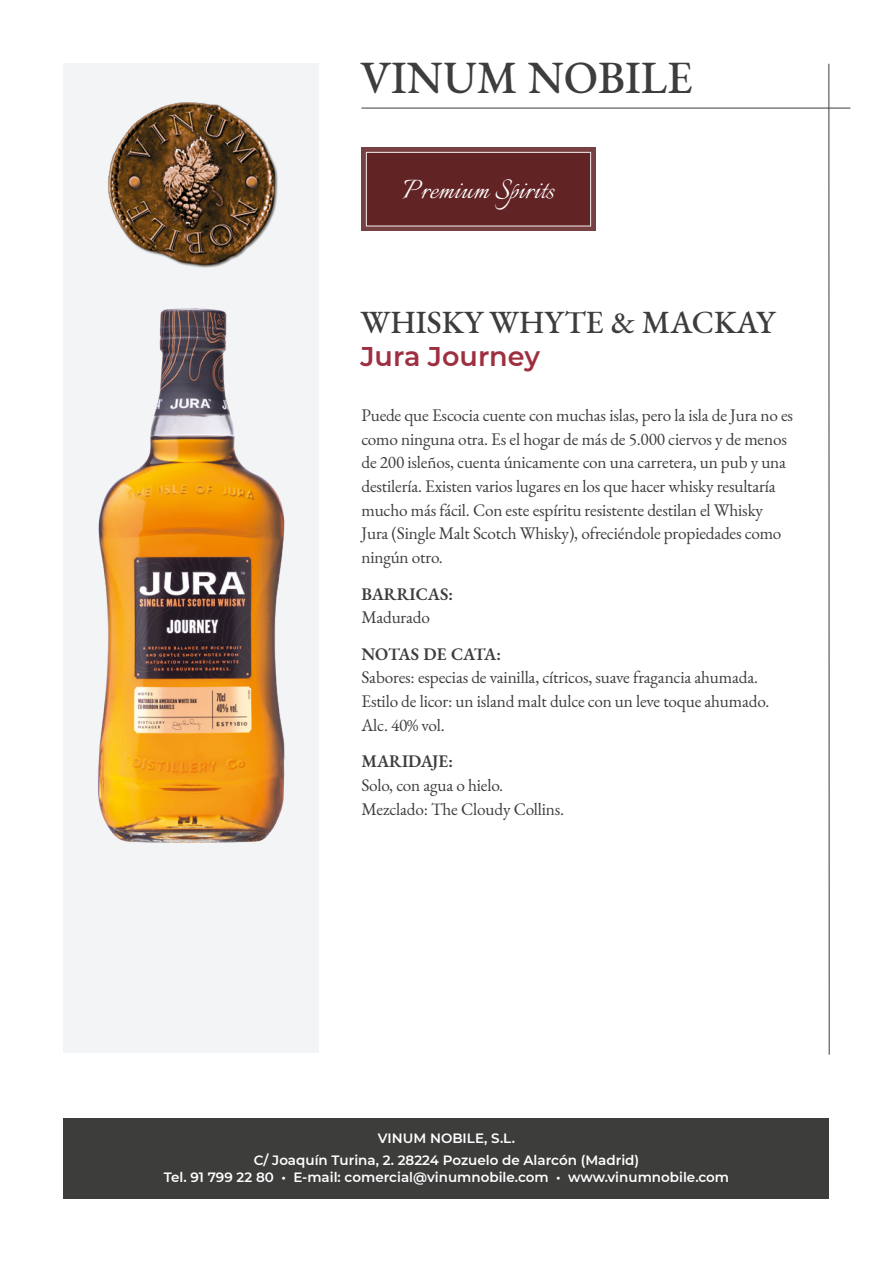
<style>
.page{position:relative;width:893px;height:1263px;background:#fff}
.page>*{position:absolute;margin:0;border:0;box-sizing:border-box;transform-origin:0 0}
.t1{font:500 45px "EB Garamond";color:#3d3d3c}
.t2{font:33.45px "Italianno";color:#fff}
.t3{font:500 31.5px "EB Garamond";color:#3d3d3c}
.t4{font:600 27px "Montserrat";color:#9e2f40}
.t5{font:17.25px/23.7px "EB Garamond";letter-spacing:-.01em;color:#3d3d3c}
.t6{font:600 17.25px "EB Garamond";letter-spacing:-.005em;color:#3d3d3c}
.t7{font:600 13.5px "Montserrat";color:#fff}
</style>
<div class="page">
<svg style="left:361px;top:147px;width:234px;height:84px;background:#794345"></svg>
<div style="left:366px;top:152px;width:225px;height:75px;background:#5f1e20;border:1px solid #fff"></div>
<div style="left:64px;top:64px;width:255px;height:989px;background:#f3f4f5"></div>
<div style="left:64px;top:1118px;width:765px;height:81px;background:#3d3d3c"></div>
<img style="left:108px;top:102px;width:170px;height:159px">
<hr style="left:829px;top:64px;width:1px;height:990px;background:#3d3d3c">
<hr style="left:361px;top:108px;width:489px;height:1px;background:#3d3d3c">
<img style="left:63px;top:261px;width:222px;height:620px">
<p class="t1" style="left:360px;top:49px;width:334px">VINUM NOBILE</p>
<p class="t2" style="left:403px;top:171px;width:153px">Premium Spirits</p>
<p class="t3" style="left:360px;top:302px;width:416px">WHISKY WHYTE &amp; MACKAY</p>
<p class="t4" style="left:360px;top:337px;width:181px">Jura Journey</p>
<p class="t5" style="left:361px;top:403px;width:433px">Puede que Escocia cuente con muchas islas, pero la isla de Jura no es como ninguna otra. Es el hogar de más de 5.000 ciervos y de menos de 200 isleños, cuenta únicamente con una carretera, un pub y una destilería. Existen varios lugares en los que hacer whisky resultaría mucho más fácil. Con este espíritu resistente destilan el Whisky Jura (Single Malt Scotch Whisky), ofreciéndole propiedades como ningún otro.</p>
<p class="t6" style="left:361px;top:583px;width:93px">BARRICAS:</p>
<p class="t5" style="left:361px;top:606px;width:70px">Madurado</p>
<p class="t6" style="left:361px;top:643px;width:141px">NOTAS DE CATA:</p>
<p class="t5" style="left:361px;top:666px;width:398px">Sabores: especias de vainilla, cítricos, suave fragancia ahumada.</p>
<p class="t5" style="left:361px;top:690px;width:409px">Estilo de licor: un island malt dulce con un leve toque ahumado.</p>
<p class="t5" style="left:361px;top:713px;width:85px">Alc. 40% vol.</p>
<p class="t6" style="left:361px;top:750px;width:93px">MARIDAJE:</p>
<p class="t5" style="left:361px;top:773px;width:143px">Solo, con agua o hielo.</p>
<p class="t5" style="left:361px;top:797px;width:204px">Mezclado: The Cloudy Collins.</p>
<p class="t7" style="left:378px;top:1129px;width:139px">VINUM NOBILE, S.L.</p>
<p class="t7" style="left:254px;top:1150px;width:387px">C/ Joaquín Turina, 2. 28224 Pozuelo de Alarcón (Madrid)</p>
<p class="t7" style="left:164px;top:1167px;width:567px">Tel. 91 799 22 80 • E-mail: comercial@vinumnobile.com • www.vinumnobile.com</p>
</div>
